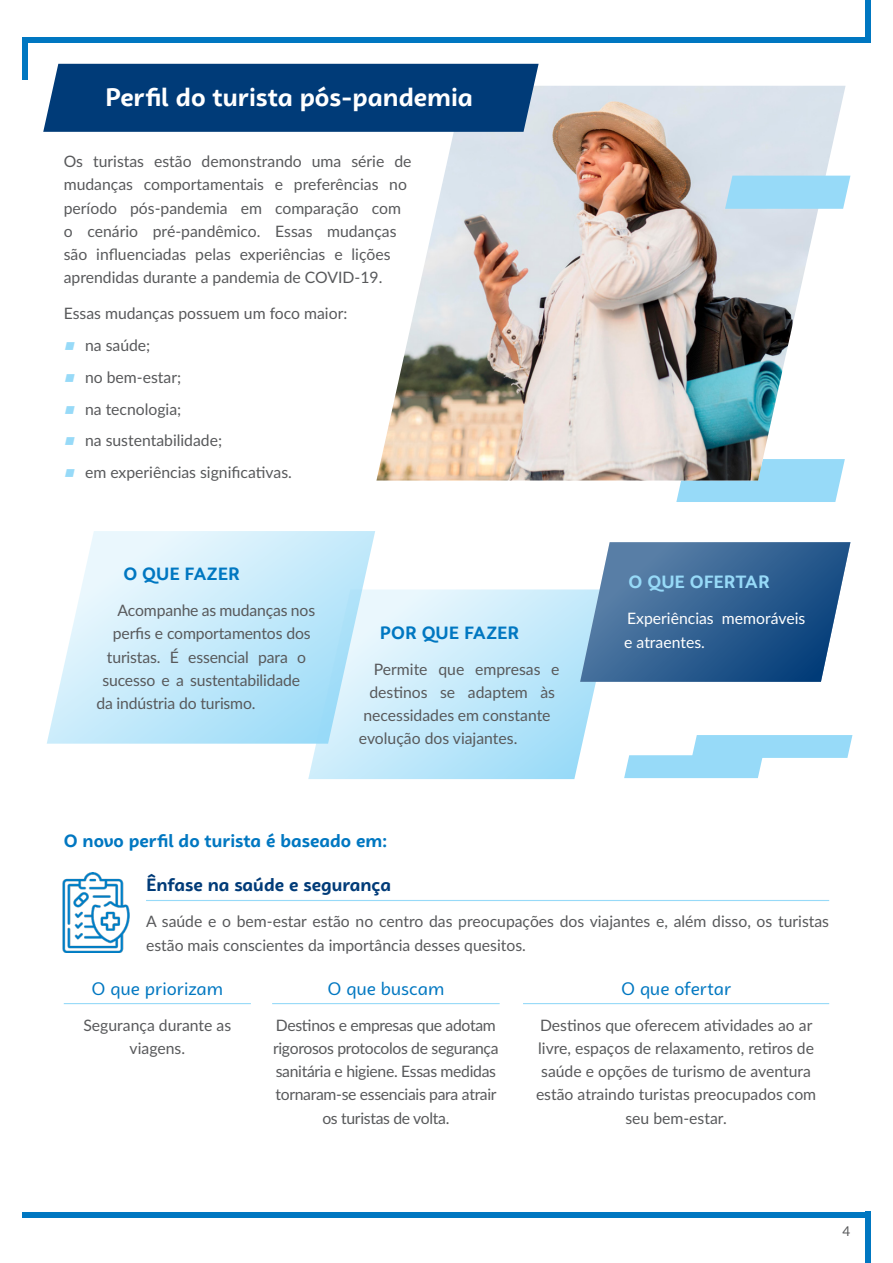
<style>
.page{position:relative;width:893px;height:1263px;background:#fff}
.page>*{position:absolute;margin:0;border:0;box-sizing:border-box;transform-origin:0 0}
.t1{font:700 25.5px "Campuni";color:#fff}
.t2{font:700 18px "Campuni";color:#0077c1}
.t3{font:18px "Campuni";color:#0077c1}
.t4{font:700 18px "Campuni";color:#003b78}
.t5{font:700 18px "Campuni";color:#97daf8}
.t6{font:15.75px/23.2px "Lato";color:#58595b}
.t7{font:15.75px/23.2px "Lato";letter-spacing:-.02em;color:#58595b;text-align:center}
.t8{font:15.75px/23.2px "Lato";color:#fff}
.t9{font:13.5px "Lato";color:#58595b}
.s1{color:#97daf8}
</style>
<div class="page">
<div style="left:23px;top:1212px;width:847px;height:5px;background:#0077c1"></div>
<div style="left:23px;top:37px;width:847px;height:5px;background:#0077c1"></div>
<div style="left:865px;top:0;width:5px;height:42px;background:#0077c1"></div>
<div style="left:23px;top:37px;width:5px;height:43px;background:#0077c1"></div>
<div style="left:865px;top:1212px;width:5px;height:51px;background:#0077c1"></div>
<div style="left:676px;top:480px;width:165px;height:22px;background:#97daf8"></div>
<svg style="left:624px;top:735px;width:228px;height:43px"></svg>
<img style="left:376px;top:86px;width:470px;height:394px">
<svg style="left:725px;top:176px;width:125px;height:33px;background:#9cdbf7"></svg>
<div style="left:43px;top:64px;width:496px;height:68px;background:#003b78"></div>
<svg style="left:47px;top:531px;width:328px;height:213px;background:#ceedfb"></svg>
<svg style="left:308px;top:589px;width:288px;height:190px;background:#c5eafa"></svg>
<svg style="left:579px;top:542px;width:272px;height:140px;background:#48739e"></svg>
<hr style="left:146px;top:900px;width:683px;height:1px;background:#97daf8">
<img style="left:62px;top:872px;width:68px;height:81px">
<hr style="left:64px;top:1003px;width:187px;height:1px;background:#97daf8">
<hr style="left:272px;top:1003px;width:228px;height:1px;background:#97daf8">
<hr style="left:523px;top:1003px;width:306px;height:1px;background:#97daf8">
<h1 class="t1" style="left:105px;top:81px;width:369px">Perfil do turista pós-pandemia</h1>
<p class="t6" style="left:64px;top:149px;width:349px">Os turistas estão demonstrando uma série de mudanças comportamentais e preferências no período pós-pandemia em comparação com o cenário pré-pandêmico. Essas mudanças são influenciadas pelas experiências e lições aprendidas durante a pandemia de COVID-19.</p>
<p class="t6" style="left:64px;top:301px;width:285px">Essas mudanças possuem um foco maior:</p>
<p class="t6" style="left:64px;top:333px;width:88px"><span class="s1">■</span> na saúde;</p>
<p class="t6" style="left:64px;top:365px;width:119px"><span class="s1">■</span> no bem-estar;</p>
<p class="t6" style="left:64px;top:397px;width:119px"><span class="s1">■</span> na tecnologia;</p>
<p class="t6" style="left:64px;top:428px;width:160px"><span class="s1">■</span> na sustentabilidade;</p>
<p class="t6" style="left:64px;top:460px;width:230px"><span class="s1">■</span> em experiências significativas.</p>
<p class="t2" style="left:123px;top:562px;width:118px">O QUE FAZER</p>
<p class="t6" style="left:117px;top:598px;width:199px">Acompanhe as mudanças nos</p>
<p class="t6" style="left:113px;top:621px;width:199px">perfis e comportamentos dos</p>
<p class="t6" style="left:107px;top:645px;width:201px">turistas. É essencial para o</p>
<p class="t6" style="left:102px;top:668px;width:199px">sucesso e a sustentabilidade</p>
<p class="t6" style="left:96px;top:691px;width:161px">da indústria do turismo.</p>
<p class="t2" style="left:380px;top:621px;width:141px">POR QUE FAZER</p>
<p class="t6" style="left:374px;top:657px;width:187px">Permite que empresas e</p>
<p class="t6" style="left:369px;top:680px;width:187px">destinos se adaptem às</p>
<p class="t6" style="left:363px;top:703px;width:189px">necessidades em constante</p>
<p class="t6" style="left:359px;top:726px;width:160px">evolução dos viajantes.</p>
<p class="t2" style="left:64px;top:829px;width:325px">O novo perfil do turista é baseado em:</p>
<p class="t5" style="left:629px;top:571px;width:143px">O QUE OFERTAR</p>
<p class="t8" style="left:624px;top:606px;width:183px">Experiências memoráveis e atraentes.</p>
<p class="t4" style="left:146px;top:874px;width:247px">Ênfase na saúde e segurança</p>
<p class="t6" style="left:146px;top:909px;width:685px">A saúde e o bem-estar estão no centro das preocupações dos viajantes e, além disso, os turistas estão mais conscientes da importância desses quesitos.</p>
<p class="t3" style="left:92px;top:977px;width:133px">O que priorizam</p>
<p class="t6" style="left:83px;top:1012px;width:149px;text-align:center">Segurança durante as viagens.</p>
<p class="t3" style="left:621px;top:977px;width:112px">O que ofertar</p>
<p class="t6" style="left:536px;top:1012px;width:282px;text-align:center">Destinos que oferecem atividades ao ar livre, espaços de relaxamento, retiros de saúde e opções de turismo de aventura estão atraindo turistas preocupados com seu bem-estar.</p>
<p class="t3" style="left:327px;top:977px;width:118px">O que buscam</p>
<p class="t7" style="left:273px;top:1012px;width:227px">Destinos e empresas que adotam rigorosos protocolos de segurança sanitária e higiene. Essas medidas tornaram-se essenciais para atrair os turistas de volta.</p>
<p class="t9" style="left:843px;top:1221px;width:9px">4</p>
</div>
